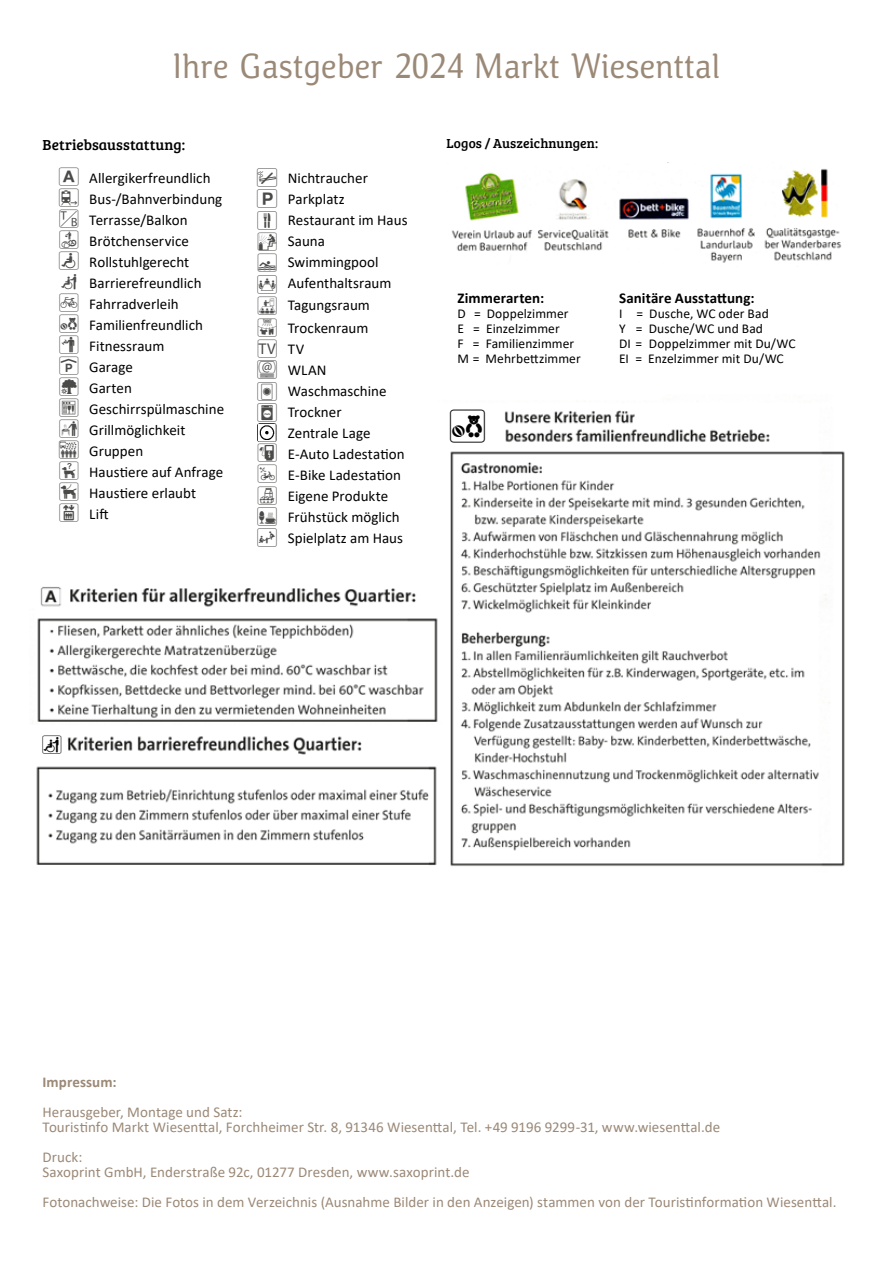
<style>
.page{position:relative;width:893px;height:1263px;background:#fff}
.page>*{position:absolute;margin:0;border:0;box-sizing:border-box;transform-origin:0 0}
.t1{font:300 36px "Calendula";letter-spacing:.01em;color:#9b8977}
.t2{font:33px "Tinpiktogramme";color:#000}
.t3{font:18.3px/21.5px "Tinpiktogramme";color:#4a4a49;text-align:justify}
.t4{font:18px/21px "Tinpiktogramme";color:#4a4a49;text-align:justify}
.t5{font:18px "Tinpiktogramme";color:#000}
.t6{font:15px/21px "Calibri";color:#000}
.t7{font:15px/15px "Calibri";color:#9b8977}
.t8{font:700 15px "Calibri";letter-spacing:.005em;color:#000}
.t9{font:15px "Bree Serif";letter-spacing:.005em;color:#000}
.t10{font:700 15px "Calibri";letter-spacing:.005em;color:#9b8977}
.t11{font:13.5px/15px "Calibri";letter-spacing:.005em;color:#000}
.t12{font:13.5px "Bree Serif";letter-spacing:.01em;color:#000}
</style>
<div class="page">
<img style="left:450px;top:410px;width:395px;height:457px">
<img style="left:451px;top:169px;width:391px;height:94px">
<img style="left:36px;top:736px;width:401px;height:129px">
<img style="left:32px;top:587px;width:406px;height:137px">
<img style="left:257px;top:423px;width:20px;height:19px">
<div style="left:448px;top:408px;width:51px;height:34px;background:#fff"></div>
<div style="left:444px;top:428px;width:47px;height:17px;background:#fff"></div>
<div style="left:30px;top:725px;width:37px;height:34px;background:#fff"></div>
<div style="left:36px;top:742px;width:32px;height:16px;background:#fff"></div>
<h1 class="t1" style="left:173px;top:45px;width:549px">Ihre Gastgeber 2024 Markt Wiesenttal</h1>
<p class="t9" style="left:43px;top:134px;width:144px">Betriebsausstattung:</p>
<p class="t12" style="left:446px;top:134px;width:153px">Logos / Auszeichnungen:</p>
<p class="t4" style="left:59px;top:166px;width:21px">Å ¹<br>Ý B − 2 - E F G G Ĺ C ª Ђ H L</p>
<p class="t6" style="left:89px;top:167px;width:136px">Allergikerfreundlich<br>Bus-/Bahnverbindung<br>Terrasse/Balkon<br>Brötchenservice<br>Rollstuhlgerecht<br>Barrierefreundlich<br>Fahrradverleih<br>Familienfreundlich<br>Fitnessraum<br>Garage<br>Garten<br>Geschirrspülmaschine<br>Grillmöglichkeit<br>Gruppen<br>Haustiere auf Anfrage<br>Haustiere erlaubt<br>Lift</p>
<p class="t3" style="left:257px;top:166px;width:21px">N S R</p>
<p class="t4" style="left:258px;top:231px;width:21px;line-height:21.5px">П<br>Π</p>
<p class="t3" style="left:258px;top:273px;width:21px">A</p>
<p class="t4" style="left:258px;top:295px;width:21px;line-height:21.5px">В И Þ</p>
<p class="t3" style="left:258px;top:359px;width:21px">³<br>T W</p>
<p class="t4" style="left:258px;top:441px;width:21px;line-height:21.5px">Ą Ć ∏</p>
<p class="t3" style="left:258px;top:506px;width:21px">F<br>S</p>
<p class="t6" style="left:288px;top:167px;width:121px">Nichtraucher<br>Parkplatz<br>Restaurant im Haus<br>Sauna<br>Swimmingpool<br>Aufenthaltsraum</p>
<p class="t6" style="left:288px;top:293px;width:84px;line-height:22.5px">Tagungsraum<br>Trockenraum</p>
<p class="t6" style="left:288px;top:338px;width:118px">TV<br>WLAN<br>Waschmaschine<br>Trockner<br>Zentrale Lage<br>E-Auto Ladestation<br>E-Bike Ladestation<br>Eigene Produkte<br>Frühstück möglich<br>Spielplatz am Haus</p>
<p class="t8" style="left:458px;top:287px;width:88px">Zimmerarten:</p>
<p class="t11" style="left:458px;top:305px;width:125px">D = Doppelzimmer<br>E = Einzelzimmer<br>F = Familienzimmer<br>M = Mehrbettzimmer</p>
<h2 class="t2" style="left:450px;top:409px;width:36px">E</h2>
<p class="t8" style="left:619px;top:287px;width:137px">Sanitäre Ausstattung:</p>
<p class="t11" style="left:619px;top:305px;width:178px">I = Dusche, WC oder Bad<br>Y = Dusche/WC und Bad<br>DI = Doppelzimmer mit Du/WC<br>EI = Enzelzimmer mit Du/WC</p>
<p class="t5" style="left:43px;top:735px;width:21px">H</p>
<p class="t10" style="left:43px;top:1071px;width:76px">Impressum:</p>
<p class="t7" style="left:43px;top:1104px;width:679px">Herausgeber, Montage und Satz:<br>Touristinfo Markt Wiesenttal, Forchheimer Str. 8, 91346 Wiesenttal, Tel. +49 9196 9299-31, www.wiesenttal.de</p>
<p class="t7" style="left:43px;top:1149px;width:429px">Druck:<br>Saxoprint GmbH, Enderstraße 92c, 01277 Dresden, www.saxoprint.de</p>
<p class="t7" style="left:43px;top:1194px;width:795px">Fotonachweise: Die Fotos in dem Verzeichnis (Ausnahme Bilder in den Anzeigen) stammen von der Touristinformation Wiesenttal.</p>
</div>
